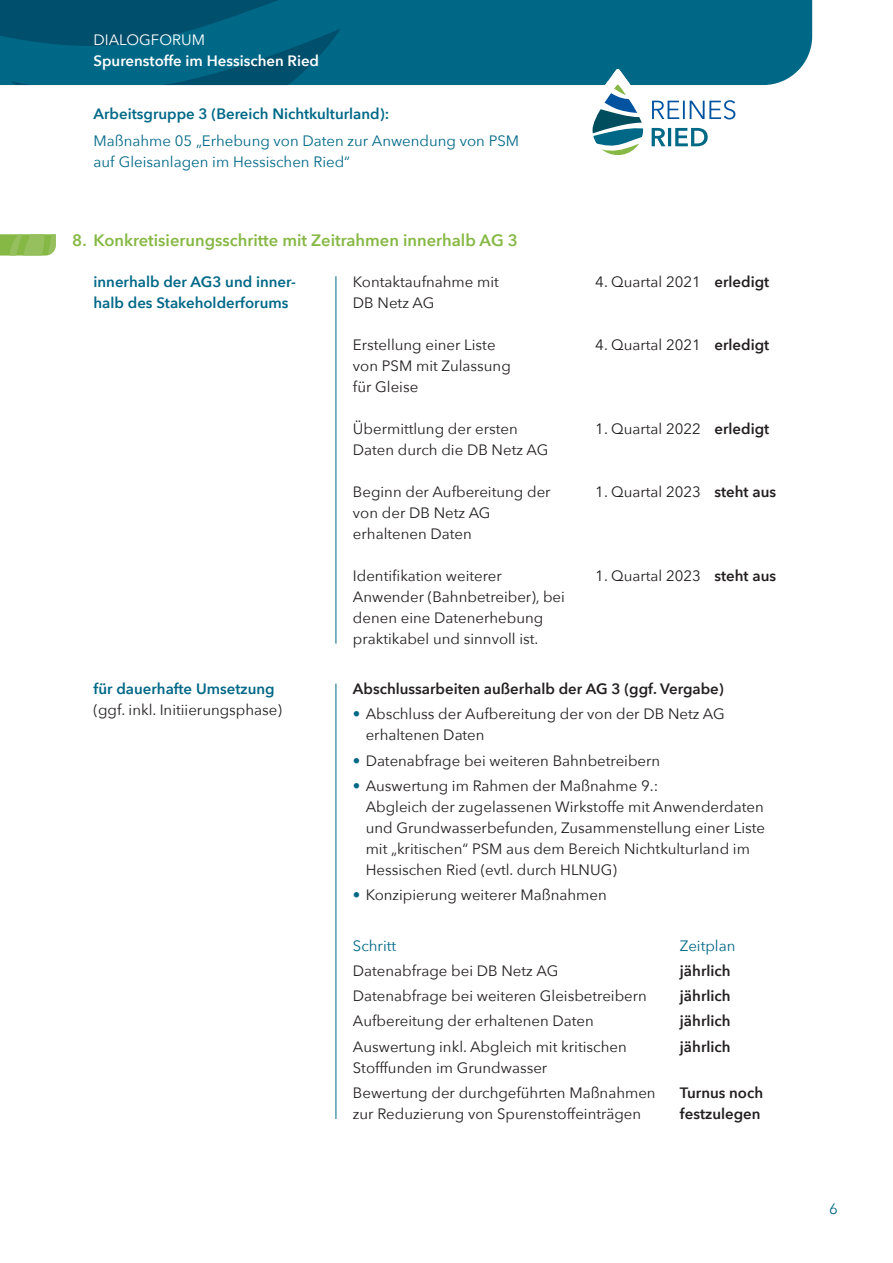
<style>
.page{position:relative;width:893px;height:1263px;background:#fff}
.page>*{position:absolute;margin:0;border:0;box-sizing:border-box;transform-origin:0 0}
.t1{font:600 16.5px "Avenir Next";color:#86b845}
.t2{font:15px/21px "Avenir Next";color:#231f20}
.t3{font:600 15px/21px "Avenir Next";color:#006887}
.t4{font:600 15px "Avenir Next";color:#231f20}
.t5{font:15px/21px "Avenir Next";color:#006887}
.t6{font:600 15px "Avenir Next";color:#fff}
.t7{font:15px "Avenir Next";color:#fff}
.s1{font-weight:600}
.s2{color:#006887}
</style>
<div class="page">
<div style="left:378px;top:0;width:434px;height:85px;background:#006887"></div>
<svg style="left:0;top:0;width:378px;height:85px;background:#005e7c"></svg>
<svg style="left:581px;top:69px;width:154px;height:87px"></svg>
<hr style="left:336px;top:276px;width:1px;height:368px;background:#006887">
<hr style="left:336px;top:684px;width:1px;height:435px;background:#006887">
<svg style="left:0;top:234px;width:56px;height:22px"></svg>
<p class="t7" style="left:94px;top:27px;width:113px">DIALOGFORUM</p>
<p class="t6" style="left:94px;top:48px;width:227px">Spurenstoffe im Hessischen Ried</p>
<p class="t3" style="left:94px;top:103px;width:297px">Arbeitsgruppe 3 (Bereich Nichtkulturland):</p>
<p class="t5" style="left:94px;top:130px;width:427px">Maßnahme 05 „Erhebung von Daten zur Anwendung von PSM auf Gleisanlagen im Hessischen Ried“</p>
<p class="t1" style="left:72px;top:226px;width:447px">8. Konkretisierungsschritte mit Zeitrahmen innerhalb AG 3</p>
<p class="t3" style="left:94px;top:270px;width:204px">innerhalb der AG3 und inner&shy;halb des Stakeholderforums</p>
<p class="t3" style="left:94px;top:678px;width:183px">für dauerhafte Umsetzung</p>
<p class="t2" style="left:94px;top:699px;width:190px">(ggf. inkl. Initiierungsphase)</p>
<p class="t2" style="left:353px;top:270px;width:147px">Kontaktaufnahme mit</p>
<p class="t2" style="left:595px;top:270px;width:175px">4. Quartal 2021 <span class="s1">erledigt</span></p>
<p class="t2" style="left:353px;top:291px;width:83px">DB Netz AG</p>
<p class="t2" style="left:353px;top:333px;width:144px">Erstellung einer Liste</p>
<p class="t2" style="left:595px;top:333px;width:175px">4. Quartal 2021 <span class="s1">erledigt</span></p>
<p class="t2" style="left:353px;top:354px;width:159px">von PSM mit Zulassung für Gleise</p>
<p class="t2" style="left:353px;top:417px;width:166px">Übermittlung der ersten</p>
<p class="t2" style="left:595px;top:417px;width:175px">1. Quartal 2022 <span class="s1">erledigt</span></p>
<p class="t2" style="left:353px;top:438px;width:197px">Daten durch die DB Netz AG</p>
<p class="t2" style="left:353px;top:480px;width:199px">Beginn der Aufbereitung der</p>
<p class="t2" style="left:595px;top:480px;width:182px">1. Quartal 2023 <span class="s1">steht aus</span></p>
<p class="t2" style="left:353px;top:501px;width:139px">von der DB Netz AG erhaltenen Daten</p>
<p class="t2" style="left:353px;top:564px;width:150px">Identifikation weiterer</p>
<p class="t2" style="left:595px;top:564px;width:182px">1. Quartal 2023 <span class="s1">steht aus</span></p>
<p class="t2" style="left:353px;top:585px;width:213px">Anwender (Bahnbetreiber), bei denen eine Datenerhebung praktikabel und sinnvoll ist.</p>
<p class="t4" style="left:353px;top:676px;width:372px">Abschlussarbeiten außerhalb der AG 3 (ggf. Vergabe)</p>
<p class="t2" style="left:366px;top:703px;width:361px;text-indent:-13px"><span class="s2">•</span> Abschluss der Aufbereitung der von der DB Netz AG erhaltenen Daten</p>
<p class="t2" style="left:353px;top:749px;width:309px"><span class="s2">•</span> Datenabfrage bei weiteren Bahnbetreibern</p>
<p class="t2" style="left:366px;top:774px;width:401px;text-indent:-13px"><span class="s2">•</span> Auswertung im Rahmen der Maßnahme 9.:<br>Abgleich der zugelassenen Wirkstoffe mit Anwenderdaten und Grundwasserbefunden, Zusammenstellung einer Liste mit „kritischen“ PSM aus dem Bereich Nichtkulturland im Hessischen Ried (evtl. durch HLNUG)</p>
<p class="t2" style="left:353px;top:884px;width:255px"><span class="s2">•</span> Konzipierung weiterer Maßnahmen</p>
<p class="t5" style="left:353px;top:934px;width:45px">Schritt</p>
<p class="t5" style="left:680px;top:934px;width:57px">Zeitplan</p>
<p class="t2" style="left:353px;top:959px;width:207px">Datenabfrage bei DB Netz AG</p>
<p class="t4" style="left:680px;top:958px;width:52px">jährlich</p>
<p class="t2" style="left:353px;top:985px;width:296px">Datenabfrage bei weiteren Gleisbetreibern</p>
<p class="t4" style="left:680px;top:983px;width:52px">jährlich</p>
<p class="t2" style="left:353px;top:1010px;width:242px">Aufbereitung der erhaltenen Daten</p>
<p class="t4" style="left:680px;top:1008px;width:52px">jährlich</p>
<p class="t2" style="left:353px;top:1035px;width:275px">Auswertung inkl. Abgleich mit kritischen</p>
<p class="t4" style="left:680px;top:1033px;width:52px">jährlich</p>
<p class="t2" style="left:353px;top:1054px;width:304px;line-height:25.2px">Stofffunden im Grundwasser<br>Bewertung der durchgeführten Maßnahmen</p>
<p class="t4" style="left:680px;top:1080px;width:85px">Turnus noch</p>
<p class="t2" style="left:353px;top:1102px;width:290px">zur Reduzierung von Spurenstoffeinträgen</p>
<p class="t4" style="left:680px;top:1101px;width:82px">festzulegen</p>
<p class="t5" style="left:829px;top:1198px;width:10px">6</p>
</div>
